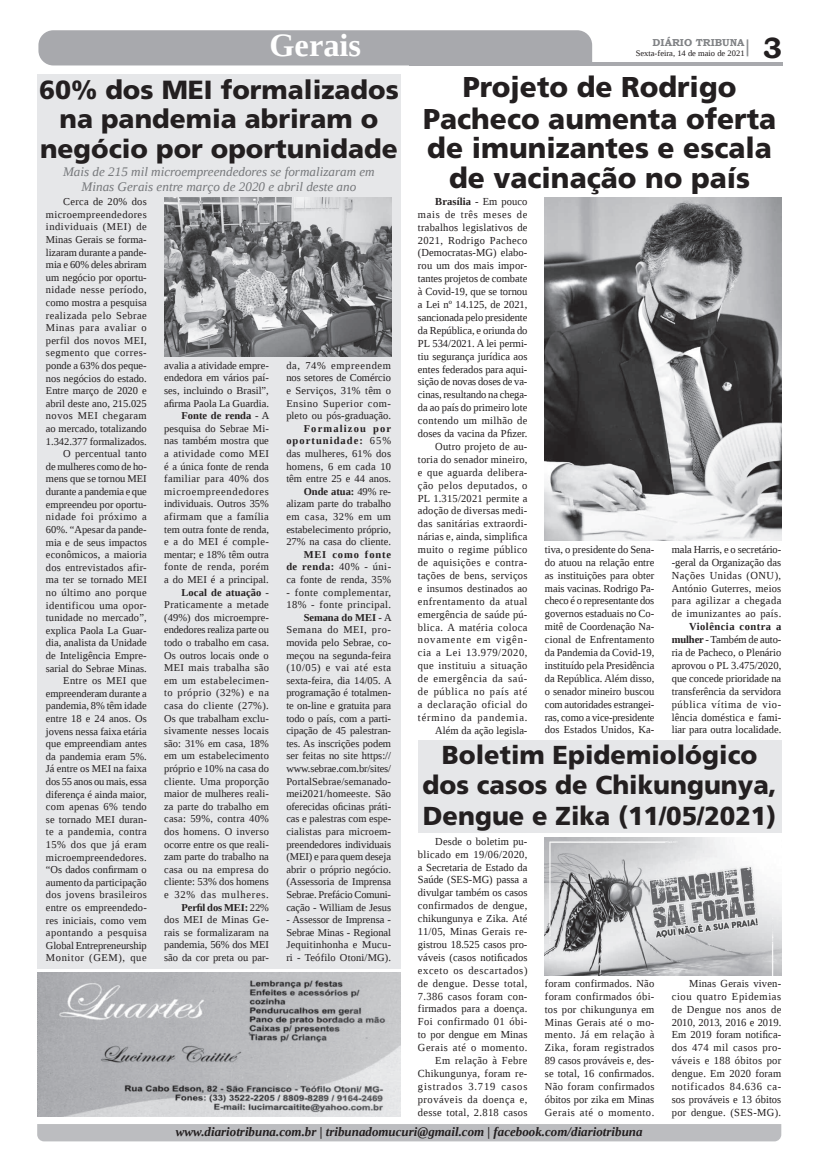
<style>
.page{position:relative;width:821px;height:1166px;background:#fff}
.page>*{position:absolute;margin:0;border:0;box-sizing:border-box;transform-origin:0 0}
.t1{font:700 32.38px "Liberation Serif";color:#fff}
.t2{font:700 29.31px "Bookman Old Style";color:#231f20}
.t3{font:900 28.7px/32.2px "Frutiger LT Std";color:#231f20;text-align:center}
.t4{font:900 26.25px/29.8px "Frutiger LT Std";color:#231f20;text-align:center}
.t5{font:900 25.99px/30.4px "Frutiger LT Std";color:#231f20;text-align:center}
.t6{font:italic 13.12px/14.9px "Liberation Serif";color:#76787b;text-align:center}
.t7{font:italic 700 12.95px "Liberation Serif";color:#231f20}
.t8{font:10.76px/12.9px "Liberation Serif";letter-spacing:.02em;color:#231f20;text-align:justify}
.t9{font:10.5px/12.6px "Liberation Serif";letter-spacing:.005em;color:#231f20;text-align:right}
.t10{font:700 10.06px "Bookman Old Style";color:#808285}
.t11{font:8.4px "Liberation Serif";color:#231f20}
.s1{font-weight:700}
</style>
<div class="page">
<hr style="left:409px;top:62px;width:374px;height:3px;background:#a8a9ad">
<div style="left:38px;top:30px;width:554px;height:35px;background:#a8a9ad"></div>
<svg style="left:747px;top:39px;width:1px;height:17px"></svg>
<div style="left:37px;top:1124px;width:744px;height:17px;background:#bcbdc0"></div>
<div style="left:418px;top:741px;width:363px;height:92px;background:#e6e7e9"></div>
<div style="left:37px;top:74px;width:364px;height:894px;background:#e6e7e9"></div>
<img style="left:545px;top:197px;width:236px;height:343px">
<img style="left:164px;top:198px;width:227px;height:159px">
<img style="left:37px;top:972px;width:364px;height:144px">
<img style="left:545px;top:837px;width:236px;height:138px">
<h1 class="t1" style="left:269px;top:24px;width:93px">Gerais</h1>
<h3 class="t4" style="left:39px;top:74px;width:361px">60% dos MEI formalizados na pandemia abriram o negócio por oportunidade</h3>
<p class="t9" style="left:46px;top:195px;width:102px">Cerca de 20% dos microempreendedores individuais (MEI) de<br>Minas Gerais se forma&shy;lizaram durante a pande&shy;mia e 60% deles abriram um negócio por oportu&shy;nidade nesse período, como mostra a pesquisa realizada pelo Sebrae<br>Minas para avaliar o perfil dos novos MEI, segmento que corres&shy;ponde a 63% dos peque&shy;nos negócios do estado.<br>Entre março de 2020 e abril deste ano, 215.025 novos MEI chegaram ao mercado, totalizando<br>1.342.377 formalizados.<br>O percentual tanto<br>de mulheres como de ho&shy;mens que se tornou MEI durante a pandemia e que empreendeu por oportu&shy;nidade foi próximo a<br>60%. “Apesar da pande&shy;mia e de seus impactos econômicos, a maioria dos entrevistados afir&shy;ma ter se tornado MEI no último ano porque identificou uma opor&shy;tunidade no mercado”, explica Paola La Guar&shy;dia, analista da Unidade de Inteligência Empre&shy;sarial do Sebrae Minas.<br>Entre os MEI que empreenderam durante a pandemia, 8% têm idade entre 18 e 24 anos. Os jovens nessa faixa etária que empreendiam antes da pandemia eram 5%.<br>Já entre os MEI na faixa dos 55 anos ou mais, essa diferença é ainda maior, com apenas 6% tendo se tornado MEI duran&shy;te a pandemia, contra<br>15% dos que já eram microempreendedores. “Os dados confirmam o aumento da participação dos jovens brasileiros entre os empreendedo&shy;res iniciais, como vem apontando a pesquisa<br>Global Entrepreneurship<br>Monitor (GEM), que</p>
<p class="t6" style="left:63px;top:165px;width:313px">Mais de 215 mil microempreendedores se formalizaram em<br>Minas Gerais entre março de 2020 e abril deste ano</p>
<p class="t9" style="left:164px;top:359px;width:107px">avalia a atividade empre&shy;endedora em vários paí&shy;ses, incluindo o Brasil”, afirma Paola La Guardia.<br><span class="s1">Fonte de renda</span> - A pesquisa do Sebrae Mi&shy;nas também mostra que a atividade como MEI é a única fonte de renda familiar para 40% dos microempreendedores individuais. Outros 35% afirmam que a família tem outra fonte de renda, e a do MEI é comple&shy;mentar; e 18% têm outra fonte de renda, porém a do MEI é a principal.<br><span class="s1">Local de atuação</span> -<br>Praticamente a metade (49%) dos microempre&shy;endedores realiza parte ou todo o trabalho em casa.<br>Os outros locais onde o<br>MEI mais trabalha são em um estabelecimen&shy;to próprio (32%) e na casa do cliente (27%).<br>Os que trabalham exclu&shy;sivamente nesses locais são: 31% em casa, 18% em um estabelecimento próprio e 10% na casa do cliente. Uma proporção maior de mulheres reali&shy;za parte do trabalho em casa: 59%, contra 40% dos homens. O inverso ocorre entre os que reali&shy;zam parte do trabalho na casa ou na empresa do cliente: 53% dos homens e 32% das mulheres.<br><span class="s1">Perfil dos MEI:</span> 22%<br>dos MEI de Minas Ge&shy;rais se formalizaram na pandemia, 56% dos MEI são da cor preta ou par-</p>
<p class="t9" style="left:286px;top:359px;width:106px;text-align:justify">da, 74% empreendem nos setores de Comércio e Serviços, 31% têm o Ensino Superior com&shy;pleto ou pós-graduação.</p>
<p class="t9" style="left:286px;top:422px;width:106px"><span class="s1">Formalizou por oportunidade:</span> 65% das mulheres, 61% dos homens, 6 em cada 10 têm entre 25 e 44 anos.<br><span class="s1">Onde atua:</span> 49% re&shy;alizam parte do trabalho em casa, 32% em um estabelecimento próprio,<br>27% na casa do cliente.</p>
<p class="t9" style="left:286px;top:548px;width:106px;text-align:justify;text-indent:17px"><span class="s1">MEI como fonte de renda:</span> 40% - úni&shy;ca fonte de renda, 35%</p>
<p class="t9" style="left:286px;top:586px;width:107px">- fonte complementar,<br>18% - fonte principal.<br><span class="s1">Semana do MEI</span> - A<br>Semana do MEI, pro&shy;movida pelo Sebrae, co&shy;meçou na segunda-feira (10/05) e vai até esta sexta-feira, dia 14/05. A programação é totalmen&shy;te on-line e gratuita para todo o país, com a parti&shy;cipação de 45 palestran&shy;tes. As inscrições podem ser feitas no site https:// www.sebrae.com.br/sites/<br>PortalSebrae/semanado&shy;mei2021/homeeste. São oferecidas oficinas práti&shy;cas e palestras com espe&shy;cialistas para microem&shy;preendedores individuais (MEI) e para quem deseja abrir o próprio negócio. (Assessoria de Imprensa<br>Sebrae. Prefácio Comuni&shy;cação - William de Jesus</p>
<p class="t9" style="left:286px;top:913px;width:106px;text-align:justify">- Assessor de Imprensa - Sebrae Minas - Regional Jequitinhonha e Mucu&shy;ri - Teófilo Otoni/MG).</p>
<p class="t10" style="left:653px;top:35px;width:93px">DIÁRIO TRIBUNA</p>
<p class="t11" style="left:636px;top:48px;width:110px">Sexta-feira, 14 de maio de 2021</p>
<h2 class="t2" style="left:763px;top:27px;width:21px">3</h2>
<h3 class="t3" style="left:423px;top:71px;width:355px">Projeto de Rodrigo<br>Pacheco aumenta oferta</h3>
<h3 class="t3" style="left:427px;top:132px;width:346px;line-height:30.4px">de imunizantes e escala de vacinação no país</h3>
<p class="t8" style="left:418px;top:195px;width:111px;text-align:right"><span class="s1">Brasília</span> - Em pouco mais de três meses de trabalhos legislativos de<br>2021, Rodrigo Pacheco (Democratas-MG) elabo&shy;rou um dos mais impor&shy;tantes projetos de combate à Covid-19, que se tornou a Lei nº 14.125, de 2021, sancionada pelo presidente da República, e oriunda do<br>PL 534/2021. A lei permi&shy;tiu segurança jurídica aos entes federados para aqui&shy;sição de novas doses de va&shy;cinas, resultando na chega&shy;da ao país do primeiro lote contendo um milhão de doses da vacina da Pfizer.<br>Outro projeto de au&shy;toria do senador mineiro, e que aguarda delibera&shy;ção pelos deputados, o<br>PL 1.315/2021 permite a adoção de diversas medi&shy;das sanitárias extraordi&shy;nárias e, ainda, simplifica muito o regime público de aquisições e contra&shy;tações de bens, serviços e insumos destinados ao enfrentamento da atual emergência de saúde pú&shy;blica. A matéria coloca novamente em vigên&shy;cia a Lei 13.979/2020, que instituiu a situação de emergência da saú&shy;de pública no país até a declaração oficial do término da pandemia.<br>Além da ação legisla-</p>
<p class="t8" style="left:545px;top:543px;width:111px">tiva, o presidente do Sena&shy;do atuou na relação entre as instituições para obter mais vacinas. Rodrigo Pa&shy;checo é o representante dos governos estaduais no Co&shy;mitê de Coordenação Na&shy;cional de Enfrentamento da Pandemia da Covid-19, instituído pela Presidência da República. Além disso, o senador mineiro buscou com autoridades estrangei&shy;ras, como a vice-presidente dos Estados Unidos, Ka-</p>
<p class="t8" style="left:672px;top:543px;width:111px">mala Harris, e o secretário--geral da Organização das Nações Unidas (ONU), António Guterres, meios para agilizar a chegada de imunizantes ao país.</p>
<p class="t8" style="left:672px;top:620px;width:111px;text-indent:17px"><span class="s1">Violência contra a mulher</span> - Também de auto&shy;ria de Pacheco, o Plenário aprovou o PL 3.475/2020, que concede prioridade na transferência da servidora pública vítima de vio&shy;lência doméstica e fami&shy;liar para outra localidade.</p>
<h3 class="t5" style="left:423px;top:739px;width:356px">Boletim Epidemiológico dos casos de Chikungunya,<br>Dengue e Zika (11/05/2021)</h3>
<p class="t8" style="left:418px;top:834px;width:111px;text-align:right">Desde o boletim pu&shy;blicado em 19/06/2020, a Secretaria de Estado da<br>Saúde (SES-MG) passa a divulgar também os casos confirmados de dengue, chikungunya e Zika. Até<br>11/05, Minas Gerais re&shy;gistrou 18.525 casos pro&shy;váveis (casos notificados exceto os descartados) de dengue. Desse total,<br>7.386 casos foram con&shy;firmados para a doença.<br>Foi confirmado 01 óbi&shy;to por dengue em Minas<br>Gerais até o momento.<br>Em relação à Febre<br>Chikungunya, foram re&shy;gistrados 3.719 casos prováveis da doença e, desse total, 2.818 casos</p>
<p class="t8" style="left:545px;top:977px;width:111px">foram confirmados. Não foram confirmados óbi&shy;tos por chikungunya em Minas Gerais até o mo&shy;mento. Já em relação à Zika, foram registrados 89 casos prováveis e, des&shy;se total, 16 confirmados.<br>Não foram confirmados óbitos por zika em Minas Gerais até o momento.</p>
<p class="t8" style="left:672px;top:977px;width:111px;text-indent:17px">Minas Gerais viven&shy;ciou quatro Epidemias de Dengue nos anos de 2010, 2013, 2016 e 2019.<br>Em 2019 foram notifica&shy;dos 474 mil casos pro&shy;váveis e 188 óbitos por dengue. Em 2020 foram notificados 84.636 ca&shy;sos prováveis e 13 óbitos por dengue. (SES-MG).</p>
<p class="t7" style="left:176px;top:1123px;width:468px">www.diariotribuna.com.br | tribunadomucuri@gmail.com | facebook.com/diariotribuna</p>
</div>
